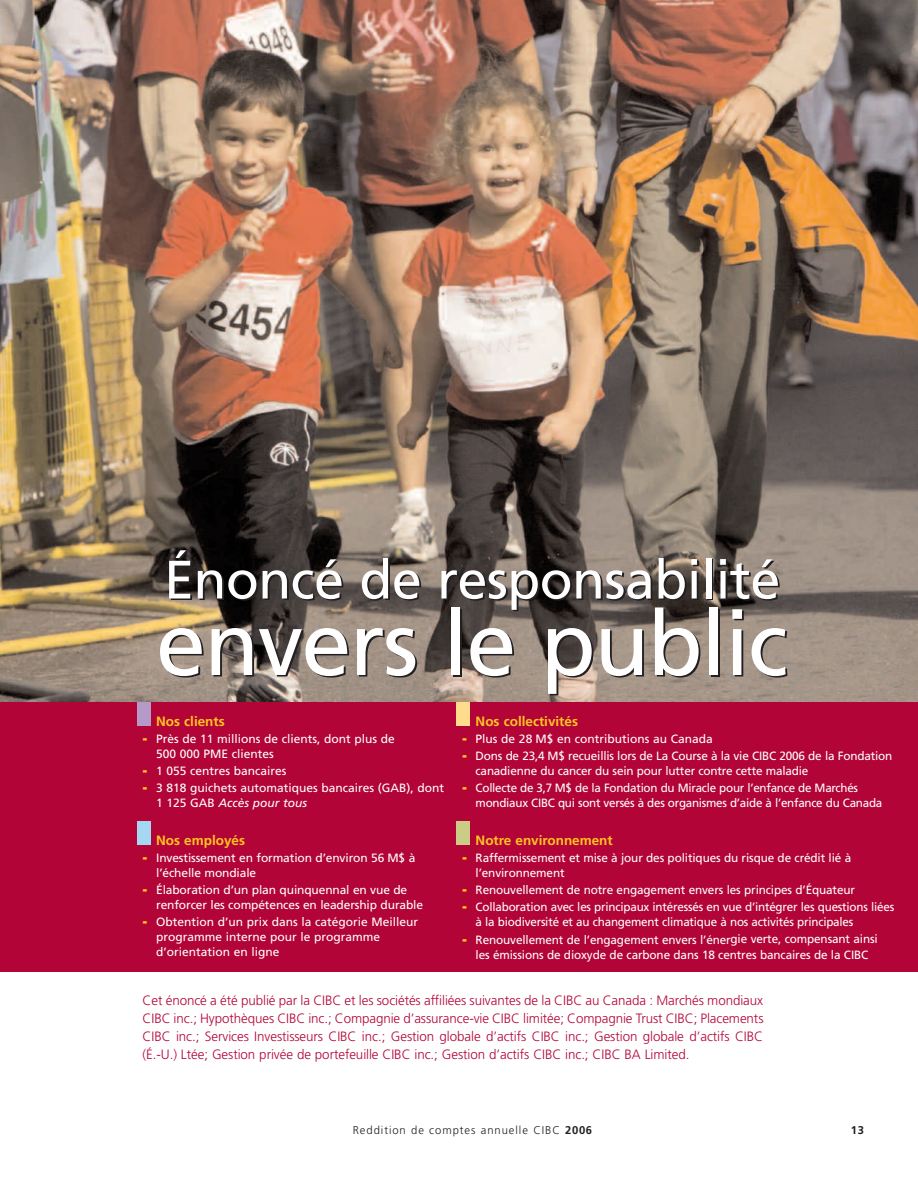
<style>
.page{position:relative;width:918px;height:1188px;background:#fff}
.page>*{position:absolute;margin:0;border:0;box-sizing:border-box;transform-origin:0 0}
.t1{font:90px "Frutiger";letter-spacing:-.015em;color:#fff}
.t2{font:54px "Frutiger";letter-spacing:-.01em;color:#fff}
.t3{font:300 13.5px/18px "Frutiger";letter-spacing:-.005em;color:#b30437;text-align:justify}
.t4{font:700 13.5px "Frutiger";color:#fec422}
.t5{font:12px/15px "Frutiger";letter-spacing:-.01em;color:#fff}
.t6{font:300 11.25px "Frutiger";letter-spacing:.085em;color:#231f20}
.t7{font:700 11.25px "Frutiger";color:#231f20}
.s1{font-weight:900;font-size:13.5px;color:#fec422}
.s2{font-style:italic}
.s3{font-weight:700}
</style>
<div class="page">
<img style="left:0;top:0;width:918px;height:702px">
<div style="left:0;top:702px;width:918px;height:270px;background:#b30437"></div>
<div style="left:137px;top:702px;width:14px;height:24px;background:#b59ac8"></div>
<div style="left:137px;top:821px;width:14px;height:23px;background:#a5d7f3"></div>
<div style="left:457px;top:702px;width:13px;height:24px;background:#fedb8d"></div>
<div style="left:457px;top:821px;width:13px;height:23px;background:#cbcd86"></div>
<h2 class="t2" style="left:164px;top:558px;width:618px">Énoncé de responsabilité</h2>
<h1 class="t1" style="left:156px;top:608px;width:634px">envers le public</h1>
<p class="t4" style="left:156px;top:716px;width:70px">Nos clients</p>
<p class="t5" style="left:156px;top:732px;width:240px;text-indent:-14px"><span class="s1">-</span> Près de 11 millions de clients, dont plus de<br>500 000 PME clientes</p>
<p class="t5" style="left:143px;top:764px;width:145px"><span class="s1">-</span> 1 055 centres bancaires</p>
<p class="t5" style="left:156px;top:782px;width:290px;text-indent:-14px"><span class="s1">-</span> 3 818 guichets automatiques bancaires (GAB), dont<br>1 125 GAB <span class="s2">Accès pour tous</span></p>
<p class="t4" style="left:156px;top:834px;width:90px">Nos employés</p>
<p class="t5" style="left:156px;top:851px;width:261px;text-indent:-14px"><span class="s1">-</span> Investissement en formation d’environ 56 M$ à l’échelle mondiale</p>
<p class="t5" style="left:156px;top:883px;width:269px;text-indent:-14px"><span class="s1">-</span> Élaboration d’un plan quinquennal en vue de renforcer les compétences en leadership durable</p>
<p class="t5" style="left:156px;top:916px;width:264px;text-indent:-14px"><span class="s1">-</span> Obtention d’un prix dans la catégorie Meilleur programme interne pour le programme d’orientation en ligne</p>
<p class="t4" style="left:476px;top:716px;width:104px">Nos collectivités</p>
<p class="t5" style="left:462px;top:732px;width:252px"><span class="s1">-</span> Plus de 28 M$ en contributions au Canada</p>
<p class="t5" style="left:476px;top:749px;width:418px;text-indent:-14px"><span class="s1">-</span> Dons de 23,4 M$ recueillis lors de La Course à la vie CIBC 2006 de la Fondation canadienne du cancer du sein pour lutter contre cette maladie</p>
<p class="t5" style="left:476px;top:782px;width:408px;text-indent:-13px"><span class="s1">-</span> Collecte de 3,7 M$ de la Fondation du Miracle pour l’enfance de Marchés mondiaux CIBC qui sont versés à des organismes d’aide à l’enfance du Canada</p>
<p class="t4" style="left:476px;top:834px;width:139px">Notre environnement</p>
<p class="t5" style="left:476px;top:851px;width:377px;text-indent:-14px"><span class="s1">-</span> Raffermissement et mise à jour des politiques du risque de crédit lié à l’environnement</p>
<p class="t5" style="left:462px;top:883px;width:394px"><span class="s1">-</span> Renouvellement de notre engagement envers les principes d’Équateur</p>
<p class="t5" style="left:476px;top:901px;width:420px;text-indent:-14px"><span class="s1">-</span> Collaboration avec les principaux intéressés en vue d’intégrer les questions liées à la biodiversité et au changement climatique à nos activités principales</p>
<p class="t5" style="left:462px;top:933px;width:417px;text-align:center"><span class="s1">-</span> Renouvellement de l’engagement envers l’énergie verte, compensant ainsi les émissions de dioxyde de carbone dans 18 centres bancaires de la CIBC</p>
<p class="t3" style="left:143px;top:992px;width:622px">Cet énoncé a été publié par la CIBC et les sociétés affiliées suivantes de la CIBC au Canada : Marchés mondiaux CIBC inc.; Hypothèques CIBC inc.; Compagnie d’assurance-vie CIBC limitée; Compagnie Trust CIBC; Placements CIBC inc.; Services Investisseurs CIBC inc.; Gestion globale d’actifs CIBC inc.; Gestion globale d’actifs CIBC (É.-U.) Ltée; Gestion privée de portefeuille CIBC inc.; Gestion d’actifs CIBC inc.; CIBC BA Limited.</p>
<p class="t6" style="left:353px;top:1126px;width:241px">Reddition de comptes annuelle CIBC <span class="s3">2006</span></p>
<p class="t7" style="left:851px;top:1126px;width:15px">13</p>
</div>
